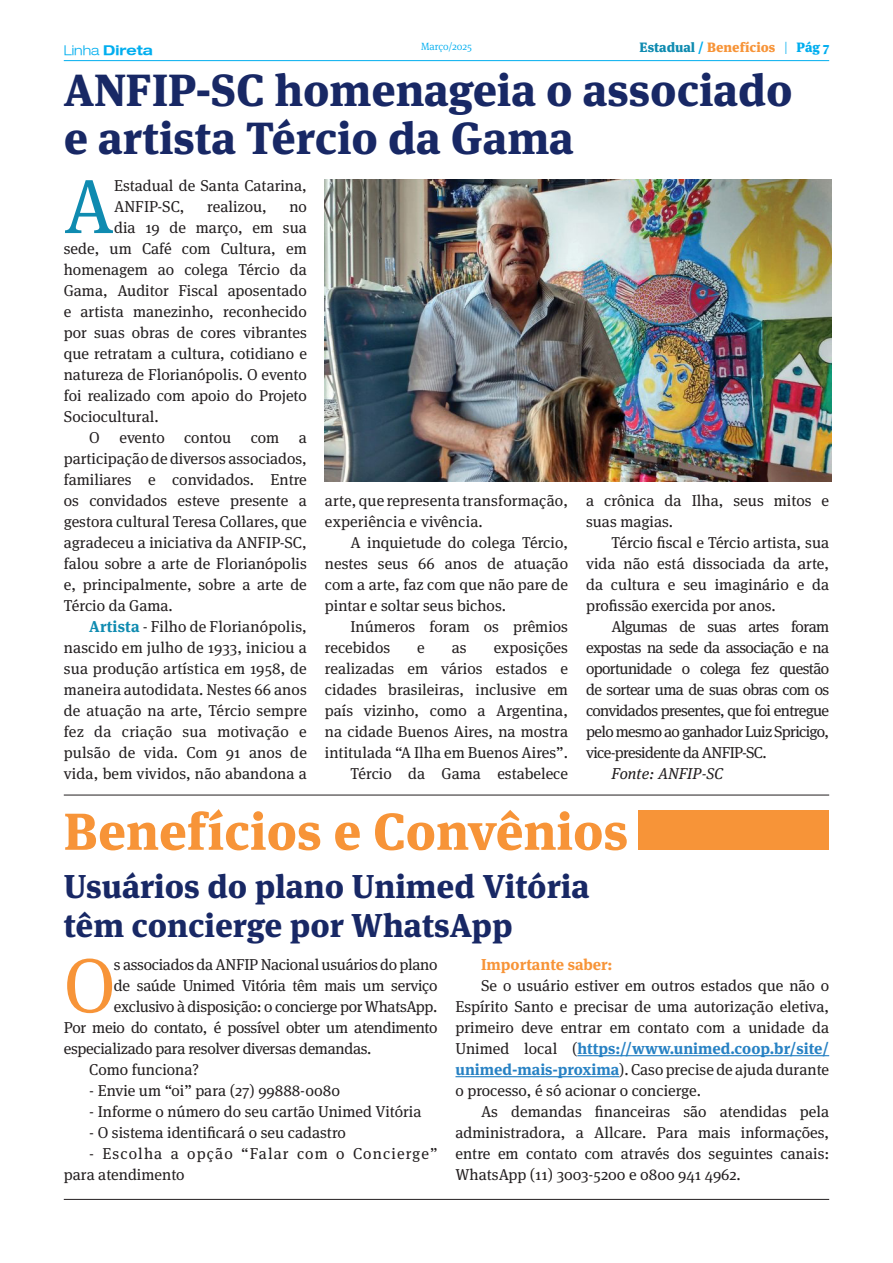
<style>
.page{position:relative;width:893px;height:1263px;background:#fff}
.page>*{position:absolute;margin:0;border:0;box-sizing:border-box;transform-origin:0 0}
.texto{font:76.65px "Meta Serif Pro";color:#0f8bb0}
.texto-2{font:76.65px "Meta Serif Pro";color:#f79438}
.t1{font:800 51.75px "Meta Serif Pro";color:#f79438}
.Título{font:800 45px "Meta Serif Pro";color:#182865}
.Subtítulo{font:800 33px "Meta Serif Pro";color:#182865}
.texto-3{font:15.75px/21px "Meta Serif Pro";color:#231f20;text-align:justify}
.texto-4{font:15.75px "Meta Serif Pro";letter-spacing:-.02em;color:#231f20}
.texto-5{font:15.75px/21px "Meta Serif Pro";letter-spacing:.07em;color:#231f20}
.texto-6{font:700 15.75px "Meta Serif Pro";color:#f79438}
.texto-7{font:italic 15.75px "Meta Serif Pro";color:#231f20}
.texto-8{font:900 13.5px "Meta Serif Pro";color:#f79438}
.t2{font:700 expanded 13.5px "Helvetica Neue LT";color:#00aeef}
.t3{font:300 10.5px "Meta Serif Pro";color:#00aeef}
.s1{font-weight:300}
.s2{color:#0f8bb0}
.s3{color:#00aeef}
.s4{font-weight:300;color:#00aeef}
.s5{font-weight:700;color:#0f8bb0}
.s6{font-weight:700;color:#2882c4}
</style>
<div class="page">
<hr style="left:64px;top:60px;width:765px;height:1px;background:#00aeef">
<hr style="left:64px;top:1199px;width:765px;height:1px;background:#231f20">
<hr style="left:64px;top:795px;width:765px;height:1px;background:#231f20">
<div style="left:638px;top:810px;width:191px;height:40px;background:#f79438"></div>
<hr style="left:577px;top:1055px;width:252px;height:1px;background:#2882c4">
<hr style="left:455px;top:1076px;width:164px;height:1px;background:#2882c4">
<img style="left:325px;top:179px;width:506px;height:302px">
<p class="t2" style="left:64px;top:42px;width:90px"><span class="s1">Linha</span> Direta</p>
<p class="t3" style="left:421px;top:39px;width:52px">Março/2025</p>
<p class="texto-8" style="left:640px;top:36px;width:191px"><span class="s2">Estadual</span> <span class="s3">/</span> Benefícios <span class="s4">|</span> <span class="s3">Pág 7</span></p>
<p class="Título" style="left:64px;top:54px;width:730px">ANFIP-SC homenageia o associado</p>
<p class="Título" style="left:64px;top:102px;width:511px">e artista Tércio da Gama</p>
<p class="texto" style="left:64px;top:151px;width:52px">A</p>
<p class="texto-3" style="left:114px;top:174px;width:194px">Estadual de Santa Catarina,<br>ANFIP-SC,</p>
<p class="texto-3" style="left:207px;top:195px;width:61px">realizou,</p>
<p class="texto-3" style="left:289px;top:195px;width:19px">no</p>
<p class="texto-3" style="left:114px;top:216px;width:194px">dia 19 de março, em sua</p>
<p class="texto-3" style="left:64px;top:237px;width:245px">sede, um Café com Cultura, em</p>
<p class="texto-3" style="left:64px;top:258px;width:245px">homenagem ao colega Tércio da</p>
<p class="texto-3" style="left:64px;top:279px;width:245px">Gama, Auditor Fiscal aposentado</p>
<p class="texto-3" style="left:64px;top:300px;width:245px">e artista manezinho, reconhecido</p>
<p class="texto-3" style="left:64px;top:321px;width:245px">por suas obras de cores vibrantes</p>
<p class="texto-3" style="left:64px;top:342px;width:245px">que retratam a cultura, cotidiano e</p>
<p class="texto-3" style="left:64px;top:363px;width:245px">natureza de Florianópolis. O evento</p>
<p class="texto-3" style="left:64px;top:384px;width:245px">foi realizado com apoio do Projeto</p>
<p class="texto-3" style="left:64px;top:405px;width:97px">Sociocultural.</p>
<p class="texto-3" style="left:64px;top:426px;width:245px;text-indent:26px">O evento contou com a participação de diversos associados, familiares e convidados. Entre os convidados esteve presente a gestora cultural Teresa Collares, que agradeceu a iniciativa da ANFIP-SC, falou sobre a arte de Florianópolis e, principalmente, sobre a arte de Tércio da Gama.</p>
<p class="texto-3" style="left:64px;top:615px;width:245px;text-indent:26px"><span class="s5">Artista</span> - Filho de Florianópolis, nascido em julho de 1933, iniciou a sua produção artística em 1958, de maneira autodidata. Nestes 66 anos de atuação na arte, Tércio sempre fez da criação sua motivação e pulsão de vida. Com 91 anos de vida, bem vividos, não abandona a</p>
<p class="texto-3" style="left:586px;top:489px;width:245px">a crônica da Ilha, seus mitos e suas magias.</p>
<p class="texto-3" style="left:586px;top:531px;width:245px;text-indent:26px">Tércio fiscal e Tércio artista, sua vida não está dissociada da arte, da cultura e seu imaginário e da profissão exercida por anos.</p>
<p class="texto-3" style="left:586px;top:615px;width:245px;text-indent:26px">Algumas de suas artes foram expostas na sede da associação e na oportunidade o colega fez questão de sortear uma de suas obras com os convidados presentes, que foi entregue pelo mesmo ao ganhador Luiz Spricigo, vice-presidente da ANFIP-SC.</p>
<p class="texto-7" style="left:612px;top:762px;width:113px">Fonte: ANFIP-SC</p>
<p class="texto-3" style="left:325px;top:489px;width:245px">arte, que representa transformação, experiência e vivência.</p>
<p class="texto-3" style="left:325px;top:531px;width:245px;text-indent:26px">A inquietude do colega Tércio, nestes seus 66 anos de atuação com a arte, faz com que não pare de pintar e soltar seus bichos.</p>
<p class="texto-3" style="left:325px;top:615px;width:245px;text-indent:26px">Inúmeros foram os prêmios recebidos</p>
<p class="texto-3" style="left:325px;top:636px;width:245px;text-indent:169px">exposições realizadas em vários estados e cidades brasileiras, inclusive em país vizinho, como a Argentina, na cidade Buenos Aires, na mostra intitulada “A Ilha em Buenos Aires”.</p>
<p class="texto-3" style="left:350px;top:762px;width:219px">Tércio da Gama estabelece</p>
<p class="texto-3" style="left:417px;top:636px;width:9px">e</p>
<p class="texto-3" style="left:452px;top:636px;width:16px">as</p>
<p class="t1" style="left:64px;top:789px;width:566px">Benefícios e Convênios</p>
<p class="Subtítulo" style="left:64px;top:859px;width:527px">Usuários do plano Unimed Vitória</p>
<p class="Subtítulo" style="left:64px;top:899px;width:450px">têm concierge por WhatsApp</p>
<p class="texto-2" style="left:64px;top:930px;width:53px">O</p>
<p class="texto-4" style="left:114px;top:953px;width:325px">s associados da ANFIP Nacional usuários do plano</p>
<p class="texto-6" style="left:481px;top:952px;width:133px">Importante saber:</p>
<p class="texto-3" style="left:455px;top:974px;width:375px;text-indent:26px">Se o usuário estiver em outros estados que não o Espírito Santo e precisar de uma autorização eletiva, primeiro deve entrar em contato com a unidade da Unimed local (<span class="s6">https://www.unimed.coop.br/site/ unimed-mais-proxima</span>). Caso precise de ajuda durante o processo, é só acionar o concierge.</p>
<p class="texto-3" style="left:455px;top:1100px;width:375px;text-indent:26px">As demandas financeiras são atendidas pela administradora, a Allcare. Para mais informações, entre em contato com através dos seguintes canais:<br>WhatsApp (11) 3003-5200 е 0800 941 4962.</p>
<p class="texto-4" style="left:114px;top:974px;width:325px">de saúde Unimed Vitória têm mais um serviço</p>
<p class="texto-4" style="left:114px;top:995px;width:325px">exclusivo à disposição: o concierge por WhatsApp.</p>
<p class="texto-4" style="left:64px;top:1016px;width:375px">Por meio do contato, é possível obter um atendimento</p>
<p class="texto-4" style="left:64px;top:1037px;width:309px">especializado para resolver diversas demandas.</p>
<p class="texto-3" style="left:89px;top:1058px;width:111px">Como funciona?</p>
<p class="texto-3" style="left:89px;top:1079px;width:252px">- Envie um “oi” para (27) 99888-0080</p>
<p class="texto-3" style="left:89px;top:1100px;width:334px">- Informe o número do seu cartão Unimed Vitória</p>
<p class="texto-3" style="left:89px;top:1121px;width:258px">- O sistema identificará o seu cadastro</p>
<p class="texto-5" style="left:64px;top:1142px;width:375px;text-indent:26px">- Escolha a opção “Falar com o Concierge” para atendimento</p>
</div>
